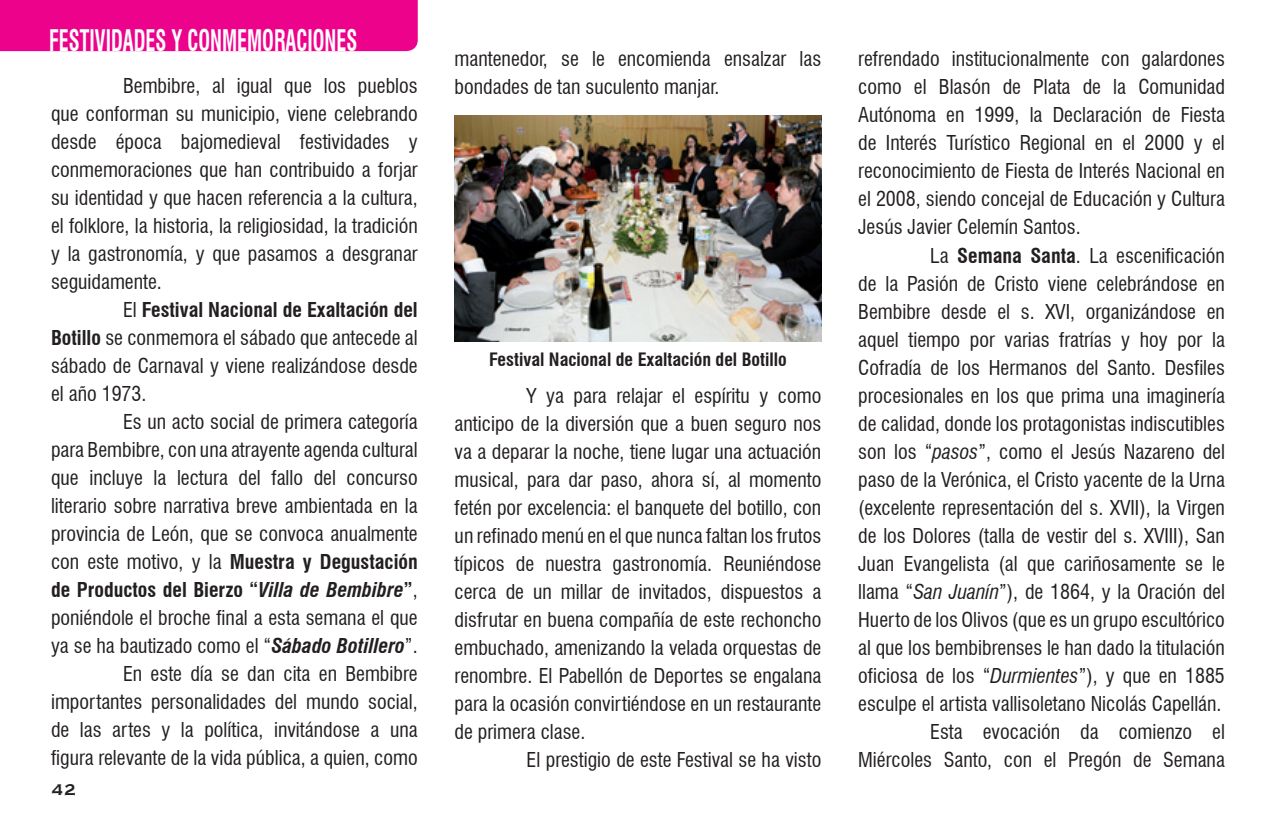
<style>
.page{position:relative;width:1276px;height:823px;background:#fff}
.page>*{position:absolute;margin:0;border:0;box-sizing:border-box;transform-origin:0 0}
.t1{font:700 condensed 29px "Swiss 721 BT";color:#fff;scale:.69 1}
.t2{font:condensed 20px/28px "Swiss 721 BT";color:#231f20;text-align:justify}
.t3{font:700 20px "Copperplate Gothic BT";color:#231f20}
.t4{font:700 condensed 18px "Swiss 721 BT";color:#231f20}
.s1{font-weight:700}
.s2{font-weight:700;font-style:italic}
.s3{font-style:italic}
</style>
<div class="page">
<div style="left:0;top:0;width:418px;height:51px;background:#ed028c"></div>
<img style="left:454px;top:116px;width:367px;height:225px">
<p class="t1" style="left:49px;top:23px;width:448px">FESTIVIDADES Y CONMEMORACIONES</p>
<p class="t2" style="left:51px;top:71px;width:368px;text-indent:72px">Bembibre, al igual que los pueblos que conforman su municipio, viene celebrando desde época bajomedieval festividades y conmemoraciones que han contribuido a forjar su identidad y que hacen referencia a la cultura, el folklore, la historia, la religiosidad, la tradición y la gastronomía, y que pasamos a desgranar seguidamente.</p>
<p class="t2" style="left:51px;top:295px;width:368px;text-indent:72px">El <span class="s1">Festival Nacional de Exaltación del Botillo</span> se conmemora el sábado que antecede al sábado de Carnaval y viene realizándose desde el año 1973.</p>
<p class="t2" style="left:51px;top:407px;width:368px;text-indent:72px">Es un acto social de primera categoría para Bembibre, con una atrayente agenda cultural que incluye la lectura del fallo del concurso literario sobre narrativa breve ambientada en la provincia de León, que se convoca anualmente con este motivo, y la <span class="s1">Muestra y Degustación de Productos del Bierzo “</span><span class="s2">Villa de Bembibre</span><span class="s1">”</span>, poniéndole el broche final a esta semana el que ya se ha bautizado como el “<span class="s2">Sábado Botillero</span>”.</p>
<p class="t2" style="left:51px;top:659px;width:368px;text-indent:72px">En este día se dan cita en Bembibre importantes personalidades del mundo social, de las artes y la política, invitándose a una figura relevante de la vida pública, a quien, como</p>
<p class="t3" style="left:51px;top:778px;width:27px">42</p>
<p class="t2" style="left:454px;top:45px;width:368px">mantenedor, se le encomienda ensalzar las bondades de tan suculento manjar.</p>
<p class="t4" style="left:489px;top:348px;width:299px">Festival Nacional de Exaltación del Botillo</p>
<p class="t2" style="left:454px;top:381px;width:368px;text-indent:72px">Y ya para relajar el espíritu y como anticipo de la diversión que a buen seguro nos va a deparar la noche, tiene lugar una actuación musical, para dar paso, ahora sí, al momento fetén por excelencia: el banquete del botillo, con un refinado menú en el que nunca faltan los frutos típicos de nuestra gastronomía. Reuniéndose cerca de un millar de invitados, dispuestos a disfrutar en buena compañía de este rechoncho embuchado, amenizando la velada orquestas de renombre. El Pabellón de Deportes se engalana para la ocasión convirtiéndose en un restaurante de primera clase.</p>
<p class="t2" style="left:526px;top:745px;width:296px">El prestigio de este Festival se ha visto</p>
<p class="t2" style="left:858px;top:45px;width:368px">refrendado institucionalmente con galardones como el Blasón de Plata de la Comunidad Autónoma en 1999, la Declaración de Fiesta de Interés Turístico Regional en el 2000 y el reconocimiento de Fiesta de Interés Nacional en el 2008, siendo concejal de Educación y Cultura Jesús Javier Celemín Santos.</p>
<p class="t2" style="left:858px;top:241px;width:368px;text-indent:72px">La <span class="s1">Semana Santa</span>. La escenificación de la Pasión de Cristo viene celebrándose en Bembibre desde el s. XVI, organizándose en aquel tiempo por varias fratrías y hoy por la Cofradía de los Hermanos del Santo. Desfiles procesionales en los que prima una imaginería de calidad, donde los protagonistas indiscutibles son los “<span class="s3">pasos</span>”, como el Jesús Nazareno del paso de la Verónica, el Cristo yacente de la Urna (excelente representación del s. XVII), la Virgen de los Dolores (talla de vestir del s. XVIII), San Juan Evangelista (al que cariñosamente se le llama “<span class="s3">San Juanín</span>”), de 1864, y la Oración del Huerto de los Olivos (que es un grupo escultórico al que los bembibrenses le han dado la titulación oficiosa de los “<span class="s3">Durmientes</span>”), y que en 1885 esculpe el artista vallisoletano Nicolás Capellán.</p>
<p class="t2" style="left:858px;top:717px;width:368px;text-align:right">Esta evocación da comienzo el<br>Miércoles Santo, con el Pregón de Semana</p>
</div>
